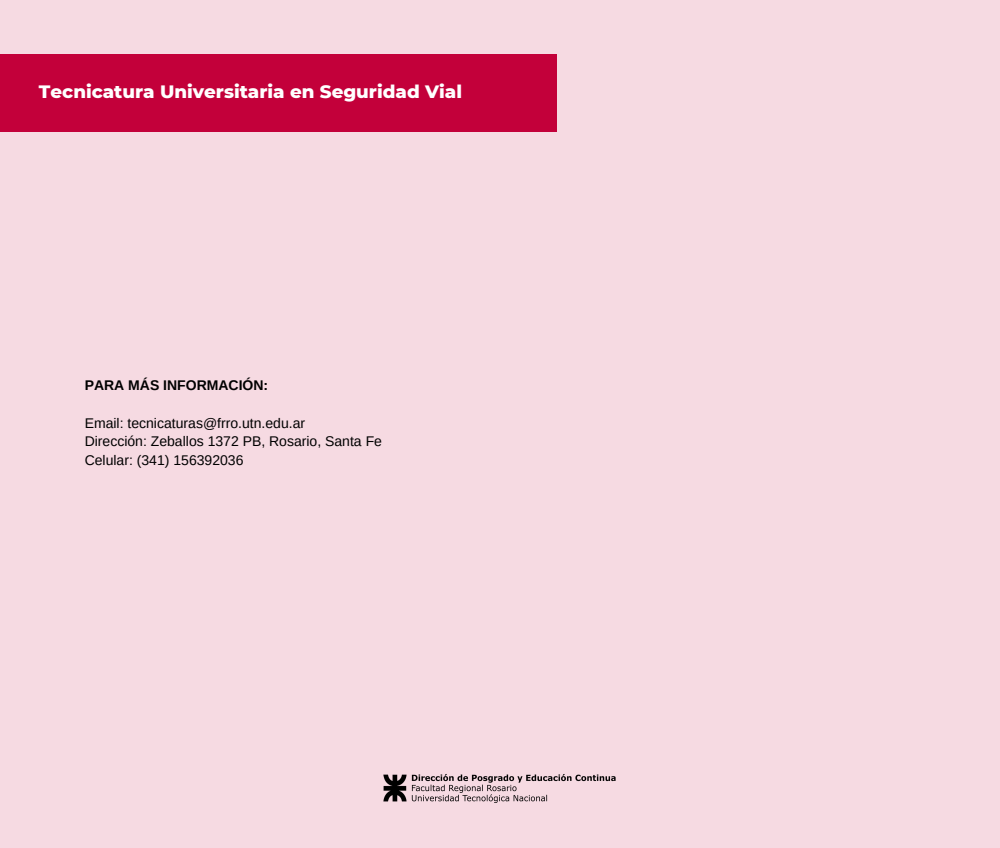
<style>
.page{position:relative;width:1000px;height:848px;background:#fff}
.page>*{position:absolute;margin:0;border:0;box-sizing:border-box;transform-origin:0 0}
.t1{font:800 18.25px "Montserrat";color:#fff}
.t2{font:14px/18.8px "Arimo";color:#000}
.t3{font:700 14px "Arimo";color:#000}
</style>
<div class="page">
<div style="left:0;top:0;width:1000px;height:847px;background:#f6dae2"></div>
<img style="left:383px;top:774px;width:233px;height:29px">
<div style="left:0;top:54px;width:557px;height:78px;background:#c3003a"></div>
<h1 class="t1" style="left:39px;top:80px;width:425px">Tecnicatura Universitaria en Seguridad Vial</h1>
<p class="t3" style="left:85px;top:377px;width:185px">PARA MÁS INFORMACIÓN:</p>
<p class="t2" style="left:85px;top:413px;width:299px">Email: tecnicaturas@frro.utn.edu.ar<br>Dirección: Zeballos 1372 PB, Rosario, Santa Fe<br>Celular: (341) 156392036</p>
</div>
